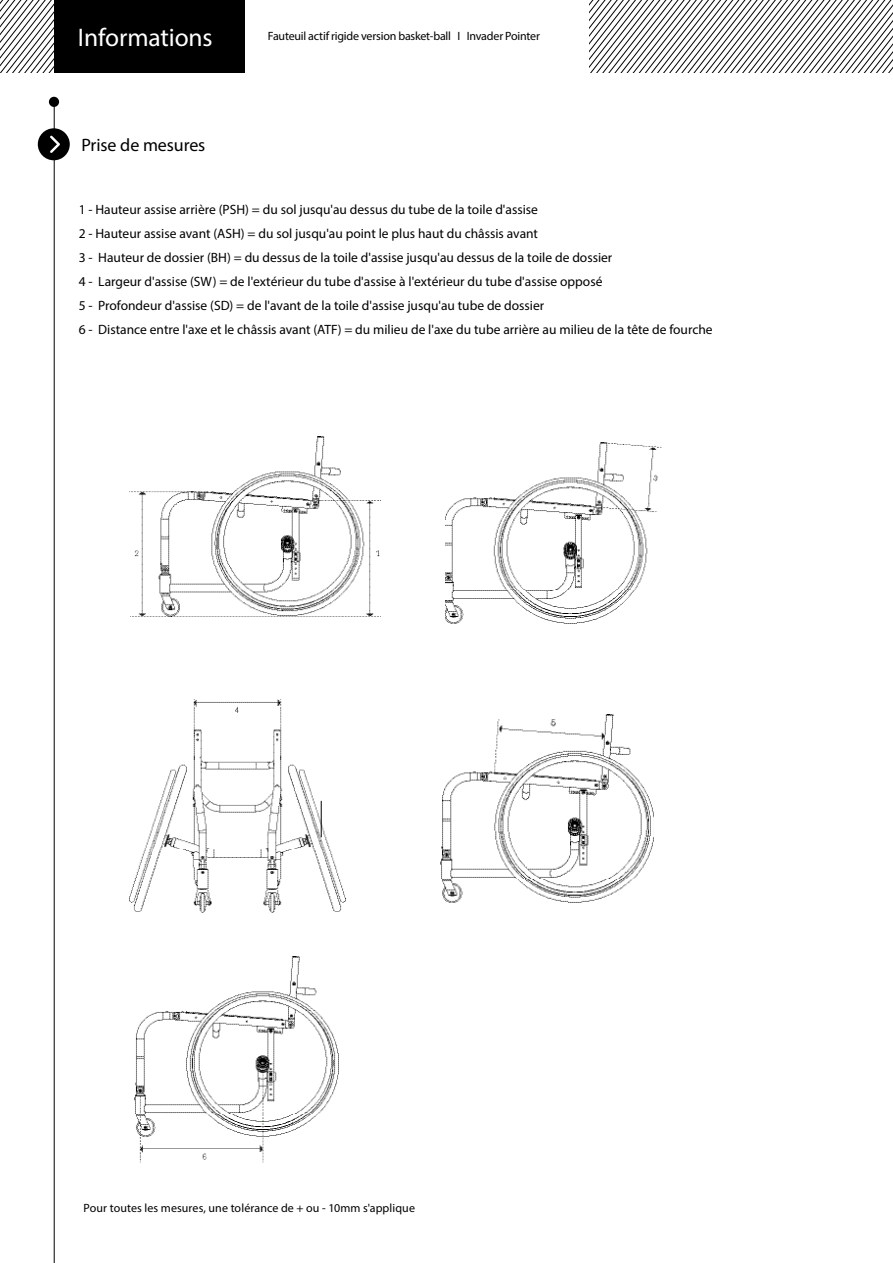
<style>
.page{position:relative;width:893px;height:1263px;background:#fff}
.page>*{position:absolute;margin:0;border:0;box-sizing:border-box;transform-origin:0 0}
.t1{font:25.5px "Myriad Pro";letter-spacing:-.005em;color:#fff}
.t2{font:18px "Myriad Pro";letter-spacing:-.005em;color:#000}
.t3{font:13.5px/24px "Myriad Pro";color:#000}
.t4{font:12px "Myriad Pro";letter-spacing:-.01em;color:#000}
</style>
<div class="page">
<div style="left:54px;top:0;width:190px;height:72px;background:#000"></div>
<hr style="left:54px;top:101px;width:1px;height:1162px;background:#000">
<div style="left:49px;top:97px;width:10px;height:10px;background:#000;border-radius:50%"></div>
<svg style="left:0;top:0;width:54px;height:72px"></svg>
<svg style="left:590px;top:0;width:303px;height:72px"></svg>
<svg style="left:38px;top:128px;width:32px;height:32px"></svg>
<img style="left:135px;top:956px;width:204px;height:207px">
<img style="left:130px;top:436px;width:250px;height:181px">
<img style="left:446px;top:443px;width:216px;height:180px">
<img style="left:130px;top:700px;width:215px;height:212px">
<img style="left:440px;top:714px;width:214px;height:189px">
<hr style="left:321px;top:801px;width:1px;height:36px;background:#000">
<h1 class="t1" style="left:78px;top:22px;width:136px">Informations</h1>
<p class="t4" style="left:268px;top:29px;width:274px">Fauteuil actif rigide version basket-ball I Invader Pointer</p>
<h2 class="t2" style="left:81px;top:134px;width:125px">Prise de mesures</h2>
<p class="t3" style="left:79px;top:197px;width:635px">1 - Hauteur assise arrière (PSH) = du sol jusqu'au dessus du tube de la toile d'assise<br>2 - Hauteur assise avant (ASH) = du sol jusqu'au point le plus haut du châssis avant<br>3 - Hauteur de dossier (BH) = du dessus de la toile d'assise jusqu'au dessus de la toile de dossier<br>4 - Largeur d'assise (SW) = de l'extérieur du tube d'assise à l'extérieur du tube d'assise opposé<br>5 - Profondeur d'assise (SD) = de l'avant de la toile d'assise jusqu'au tube de dossier<br>6 - Distance entre l'axe et le châssis avant (ATF) = du milieu de l'axe du tube arrière au milieu de la tête de fourche</p>
<p class="t4" style="left:84px;top:1201px;width:333px">Pour toutes les mesures, une tolérance de + ou - 10mm s'applique</p>
</div>
